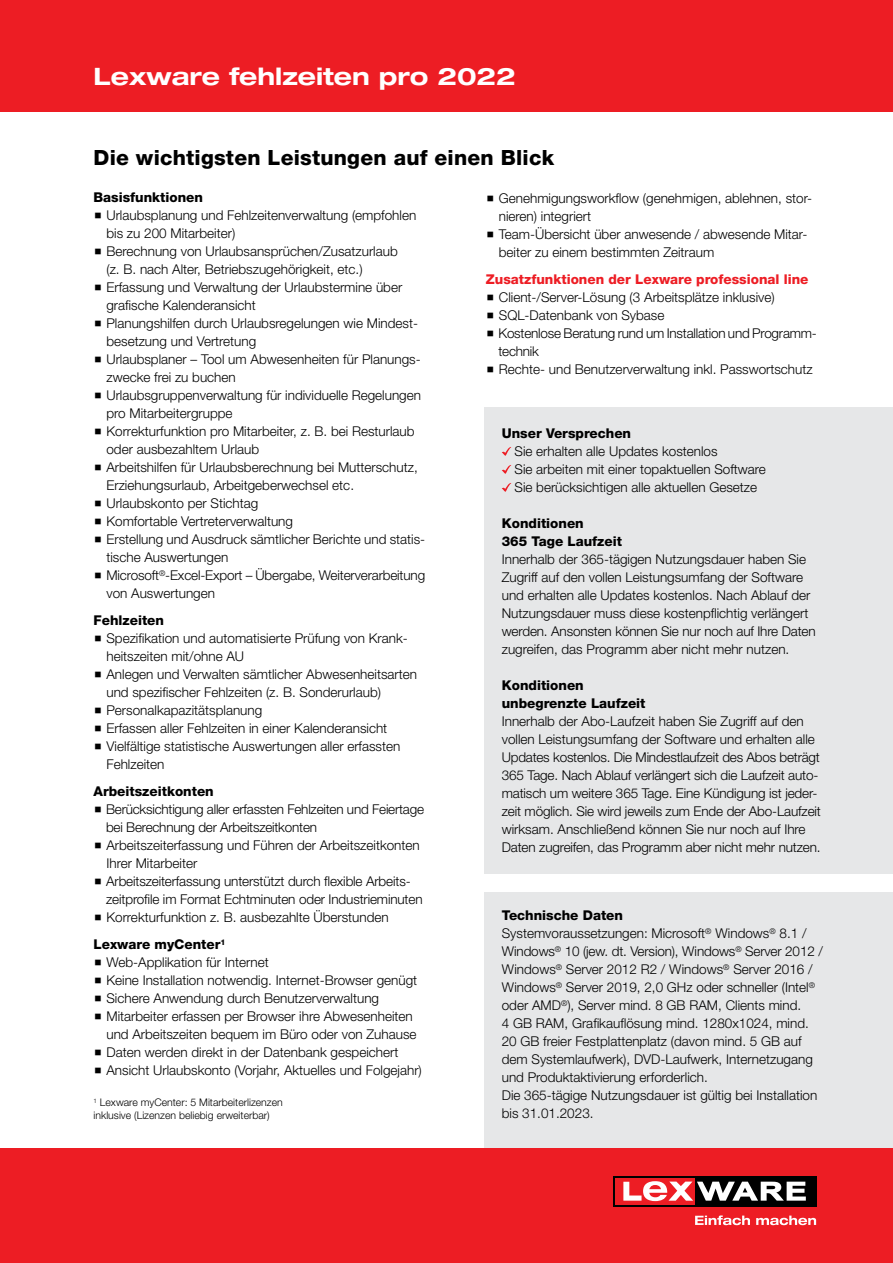
<style>
.page{position:relative;width:893px;height:1263px;background:#fff}
.page>*{position:absolute;margin:0;border:0;box-sizing:border-box;transform-origin:0 0}
.t1{font:700 expanded 24px "Helvetica Neue LT Std";color:#fff}
.t2{font:800 21px "Helvetica Neue LT Std";letter-spacing:.01em;color:#000}
.t3{font:300 13.5px/18px "Helvetica Neue LT Std";color:#000}
.t4{font:800 13.5px/18px "Helvetica Neue LT Std";color:#000}
.t5{font:800 13.5px "Helvetica Neue LT Std";color:#ed1d24}
.t6{font:300 10.5px/12.6px "Helvetica Neue LT Std";color:#000}
.s1{font-weight:800}
</style>
<div class="page">
<div style="left:485px;top:892px;width:408px;height:257px;background:#e6e7e8"></div>
<div style="left:0;top:1148px;width:893px;height:115px;background:#ed1d24"></div>
<div style="left:613px;top:1176px;width:203px;height:30px;background:#000"></div>
<div style="left:615px;top:1178px;width:80px;height:26px;background:#ed1d24"></div>
<svg style="left:623px;top:1181px;width:183px;height:20px"></svg>
<svg style="left:695px;top:1215px;width:55px;height:10px"></svg>
<svg style="left:756px;top:1215px;width:60px;height:10px"></svg>
<div style="left:0;top:0;width:893px;height:112px;background:#ed1d24"></div>
<div style="left:485px;top:407px;width:408px;height:467px;background:#e6e7e8"></div>
<svg style="left:502px;top:447px;width:9px;height:9px"></svg>
<svg style="left:502px;top:465px;width:9px;height:9px"></svg>
<svg style="left:502px;top:483px;width:9px;height:9px"></svg>
<h1 class="t1" style="left:94px;top:62px;width:424px">Lexware fehlzeiten pro 2022</h1>
<h2 class="t2" style="left:94px;top:145px;width:462px">Die wichtigsten Leistungen auf einen Blick</h2>
<p class="t4" style="left:94px;top:188px;width:111px">Basisfunktionen</p>
<p class="t3" style="left:106px;top:206px;width:320px">Urlaubsplanung und Fehlzeitenverwaltung (empfohlen bis zu 200 Mitarbeiter)<br>Berechnung von Urlaubsansprüchen/Zusatzurlaub<br>(z. B. nach Alter, Betriebszugehörigkeit, etc.)<br>Erfassung und Verwaltung der Urlaubstermine über grafische Kalenderansicht<br>Planungshilfen durch Urlaubsregelungen wie Mindest&shy;besetzung und Vertretung<br>Urlaubsplaner – Tool um Abwesenheiten für Planungs&shy;zwecke frei zu buchen<br>Urlaubsgruppenverwaltung für individuelle Regelungen pro Mitarbeitergruppe<br>Korrekturfunktion pro Mitarbeiter, z. B. bei Resturlaub oder ausbezahltem Urlaub<br>Arbeitshilfen für Urlaubsberechnung bei Mutterschutz, Erziehungsurlaub, Arbeitgeberwechsel etc.<br>Urlaubskonto per Stichtag<br>Komfortable Vertreterverwaltung<br>Erstellung und Ausdruck sämtlicher Berichte und statis&shy;tische Auswertungen<br>Microsoft<sup>®</sup>-Excel-Export – Übergabe, Weiterverarbeitung von Auswertungen</p>
<p class="t4" style="left:94px;top:611px;width:72px">Fehlzeiten</p>
<p class="t3" style="left:106px;top:629px;width:312px">Spezifikation und automatisierte Prüfung von Krank&shy;heitszeiten mit/ohne AU<br>Anlegen und Verwalten sämtlicher Abwesenheitsarten und spezifischer Fehlzeiten (z. B. Sonderurlaub)<br>Personalkapazitätsplanung<br>Erfassen aller Fehlzeiten in einer Kalenderansicht Vielfältige statistische Auswertungen aller erfassten Fehlzeiten</p>
<p class="t4" style="left:94px;top:782px;width:122px">Arbeitszeitkonten</p>
<p class="t3" style="left:106px;top:800px;width:319px">Berücksichtigung aller erfassten Fehlzeiten und Feiertage bei Berechnung der Arbeitszeitkonten Arbeitszeiterfassung und Führen der Arbeitszeitkonten Ihrer Mitarbeiter<br>Arbeitszeiterfassung unterstützt durch flexible Arbeits&shy;zeitprofile im Format Echtminuten oder Industrieminuten Korrekturfunktion z. B. ausbezahlte Überstunden</p>
<p class="t3" style="left:106px;top:935px;width:317px;text-indent:-13px"><span class="s1">Lexware myCenter</span><sup>1<br></sup>Web-Applikation für Internet<br>Keine Installation notwendig. Internet-Browser genügt Sichere Anwendung durch Benutzerverwaltung Mitarbeiter erfassen per Browser ihre Abwesenheiten und Arbeitszeiten bequem im Büro oder von Zuhause Daten werden direkt in der Datenbank gespeichert Ansicht Urlaubskonto (Vorjahr, Aktuelles und Folgejahr)</p>
<p class="t6" style="left:94px;top:1096px;width:191px"><sup>1</sup> Lexware myCenter: 5 Mitarbeiterlizenzen inklusive (Lizenzen beliebig erweiterbar)</p>
<p class="t3" style="left:499px;top:189px;width:315px">Genehmigungsworkflow (genehmigen, ablehnen, stor&shy;nieren) integriert<br>Team-Übersicht über anwesende / abwesende Mitar&shy;beiter zu einem bestimmten Zeitraum</p>
<p class="t5" style="left:486px;top:271px;width:324px">Zusatzfunktionen der Lexware professional line</p>
<p class="t3" style="left:498px;top:288px;width:320px">Client-/Server-Lösung (3 Arbeitsplätze inklusive)<br>SQL-Datenbank von Sybase<br>Kostenlose Beratung rund um Installation und Programm&shy;technik<br>Rechte- und Benutzerverwaltung inkl. Passwortschutz</p>
<p class="t4" style="left:502px;top:424px;width:131px">Unser Versprechen</p>
<p class="t3" style="left:514px;top:442px;width:253px">Sie erhalten alle Updates kostenlos<br>Sie arbeiten mit einer topaktuellen Software<br>Sie berücksichtigen alle aktuellen Gesetze</p>
<p class="t4" style="left:502px;top:514px;width:122px">Konditionen<br>365 Tage Laufzeit</p>
<p class="t3" style="left:502px;top:550px;width:315px">Innerhalb der 365-tägigen Nutzungsdauer haben Sie Zugriff auf den vollen Leistungsumfang der Software und erhalten alle Updates kostenlos. Nach Ablauf der Nutzungsdauer muss diese kostenpflichtig verlängert werden. Ansonsten können Sie nur noch auf Ihre Daten zugreifen, das Programm aber nicht mehr nutzen.</p>
<p class="t4" style="left:502px;top:676px;width:145px">Konditionen unbegrenzte Laufzeit</p>
<p class="t3" style="left:502px;top:712px;width:321px">Innerhalb der Abo-Laufzeit haben Sie Zugriff auf den vollen Leistungsumfang der Software und erhalten alle Updates kostenlos. Die Mindestlaufzeit des Abos beträgt 365 Tage. Nach Ablauf verlängert sich die Laufzeit auto&shy;matisch um weitere 365 Tage. Eine Kündigung ist jeder&shy;zeit möglich. Sie wird jeweils zum Ende der Abo-Laufzeit wirksam. Anschließend können Sie nur noch auf Ihre Daten zugreifen, das Programm aber nicht mehr nutzen.</p>
<p class="t3" style="left:502px;top:906px;width:323px"><span class="s1">Technische Daten<br></span>Systemvoraussetzungen: Microsoft<sup>®</sup> Windows<sup>®</sup> 8.1 / Windows<sup>®</sup> 10 (jew. dt. Version), Windows<sup>®</sup> Server 2012 / Windows<sup>®</sup> Server 2012 R2 / Windows<sup>®</sup> Server 2016 / Windows<sup>®</sup> Server 2019, 2,0 GHz oder schneller (Intel<sup>® </sup>oder AMD<sup>®</sup>), Server mind. 8 GB RAM, Clients mind.<br>4 GB RAM, Grafikauflösung mind. 1280x1024, mind.<br>20 GB freier Festplattenplatz (davon mind. 5 GB auf dem Systemlaufwerk), DVD-Laufwerk, Internetzugang und Produktaktivierung erforderlich.<br>Die 365-tägige Nutzungsdauer ist gültig bei Installation bis 31.01.2023.</p>
</div>
